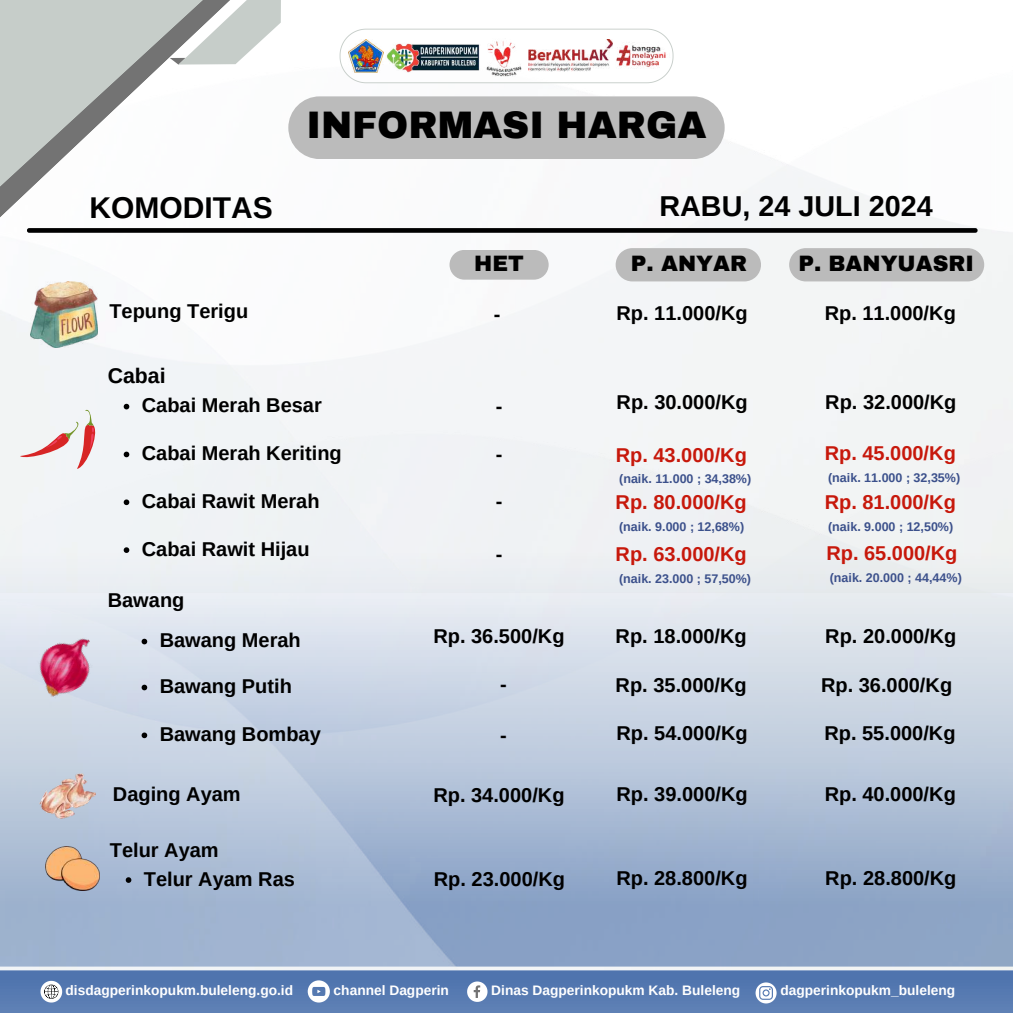
<style>
.page{position:relative;width:1013px;height:1013px;background:#fff}
.page>*{position:absolute;margin:0;border:0;box-sizing:border-box;transform-origin:0 0}
.t1{font:900 37.5px "Archivo";color:#000}
.t2{font:700 30px "Arimo";color:#000}
.t3{font:700 28.75px "Arimo";color:#000}
.t4{font:900 21.75px "Archivo";color:#000}
.t5{font:700 21.25px "Arimo";color:#000}
.t6{font:700 20px/29px "Arimo";color:#000}
.t7{font:700 20px "Arimo";color:#c7180b}
.t8{font:700 13.75px "Arimo";color:#fff}
.t9{font:700 12.5px "Arimo";color:#3b508b}
</style>
<div class="page">
<div style="left:0;top:549px;width:1012px;height:463px;background:#5579b1"></div>
<img style="left:0;top:28px;width:1012px;height:341px">
<svg style="left:467px;top:981px;width:20px;height:20px"></svg>
<svg style="left:40px;top:980px;width:22px;height:22px"></svg>
<svg style="left:308px;top:980px;width:22px;height:22px"></svg>
<svg style="left:755px;top:982px;width:21px;height:21px"></svg>
<hr style="left:0;top:966px;width:1012px;height:4px;background:#f1f4f6">
<img style="left:0;top:369px;width:1012px;height:598px">
<svg style="left:339px;top:29px;width:334px;height:54px"></svg>
<img style="left:349px;top:39px;width:34px;height:33px">
<img style="left:386px;top:42px;width:94px;height:30px">
<img style="left:528px;top:39px;width:82px;height:32px">
<img style="left:610px;top:39px;width:61px;height:35px">
<svg style="left:243px;top:0;width:38px;height:65px"></svg>
<svg style="left:0;top:0;width:243px;height:266px"></svg>
<svg style="left:0;top:0;width:224px;height:215px"></svg>
<svg style="left:27px;top:228px;width:950px;height:5px;background:#0f0f0f"></svg>
<div style="left:288px;top:96px;width:436px;height:63px;background:#bbb;border-radius:31px"></div>
<div style="left:615px;top:248px;width:146px;height:33px;background:#bbb"></div>
<div style="left:789px;top:248px;width:195px;height:33px;background:#bbb"></div>
<img style="left:31px;top:282px;width:67px;height:65px">
<svg style="left:20px;top:408px;width:75px;height:61px"></svg>
<img style="left:30px;top:629px;width:77px;height:72px">
<img style="left:40px;top:773px;width:55px;height:46px">
<img style="left:46px;top:846px;width:53px;height:44px">
<div style="left:449px;top:250px;width:99px;height:30px;background:#bbb;border-radius:15px"></div>
<img style="left:482px;top:38px;width:42px;height:40px">
<svg style="left:124px;top:404px;width:5px;height:5px"></svg>
<svg style="left:124px;top:451px;width:5px;height:6px"></svg>
<svg style="left:124px;top:499px;width:5px;height:6px"></svg>
<svg style="left:124px;top:547px;width:5px;height:6px"></svg>
<svg style="left:142px;top:638px;width:5px;height:6px"></svg>
<svg style="left:142px;top:684px;width:5px;height:6px"></svg>
<svg style="left:142px;top:732px;width:5px;height:6px"></svg>
<svg style="left:126px;top:877px;width:5px;height:5px"></svg>
<h1 class="t1" style="left:306px;top:105px;width:401px">INFORMASI HARGA</h1>
<h2 class="t2" style="left:89px;top:191px;width:185px">KOMODITAS</h2>
<h3 class="t3" style="left:659px;top:190px;width:275px">RABU, 24 JULI 2024</h3>
<p class="t4" style="left:631px;top:252px;width:118px">P. ANYAR</p>
<p class="t4" style="left:798px;top:252px;width:177px">P. BANYUASRI</p>
<p class="t6" style="left:616px;top:298px;width:133px">Rp. 11.000/Kg</p>
<p class="t4" style="left:474px;top:252px;width:51px">HET</p>
<p class="t6" style="left:109px;top:296px;width:140px">Tepung Terigu</p>
<p class="t6" style="left:824px;top:298px;width:133px">Rp. 11.000/Kg</p>
<p class="t6" style="left:494px;top:299px;width:8px">-</p>
<p class="t5" style="left:108px;top:364px;width:59px">Cabai</p>
<p class="t6" style="left:142px;top:391px;width:182px">Cabai Merah Besar</p>
<p class="t6" style="left:142px;top:438px;width:201px">Cabai Merah Keriting</p>
<p class="t6" style="left:142px;top:486px;width:179px">Cabai Rawit Merah</p>
<p class="t6" style="left:142px;top:534px;width:169px">Cabai Rawit Hijau</p>
<p class="t6" style="left:108px;top:585px;width:78px">Bawang</p>
<p class="t6" style="left:496px;top:391px;width:8px">-</p>
<p class="t6" style="left:496px;top:439px;width:8px">-</p>
<p class="t6" style="left:496px;top:487px;width:8px">-</p>
<p class="t6" style="left:496px;top:540px;width:8px">-</p>
<p class="t6" style="left:616px;top:388px;width:133px">Rp. 30.000/Kg</p>
<p class="t6" style="left:825px;top:387px;width:133px">Rp. 32.000/Kg</p>
<p class="t7" style="left:615px;top:443px;width:133px">Rp. 43.000/Kg</p>
<p class="t9" style="left:619px;top:472px;width:133px">(naik. 11.000 ; 34,38%)</p>
<p class="t7" style="left:615px;top:491px;width:133px">Rp. 80.000/Kg</p>
<p class="t9" style="left:619px;top:519px;width:127px">(naik. 9.000 ; 12,68%)</p>
<p class="t7" style="left:615px;top:543px;width:133px">Rp. 63.000/Kg</p>
<p class="t9" style="left:619px;top:571px;width:133px">(naik. 23.000 ; 57,50%)</p>
<p class="t7" style="left:824px;top:442px;width:133px">Rp. 45.000/Kg</p>
<p class="t9" style="left:828px;top:470px;width:133px">(naik. 11.000 ; 32,35%)</p>
<p class="t7" style="left:824px;top:491px;width:133px">Rp. 81.000/Kg</p>
<p class="t9" style="left:828px;top:519px;width:127px">(naik. 9.000 ; 12,50%)</p>
<p class="t7" style="left:826px;top:542px;width:133px">Rp. 65.000/Kg</p>
<p class="t9" style="left:829px;top:570px;width:133px">(naik. 20.000 ; 44,44%)</p>
<p class="t6" style="left:160px;top:625px;width:143px">Bawang Merah</p>
<p class="t6" style="left:615px;top:621px;width:133px">Rp. 18.000/Kg</p>
<p class="t6" style="left:160px;top:671px;width:134px">Bawang Putih</p>
<p class="t6" style="left:160px;top:719px;width:163px">Bawang Bombay</p>
<p class="t6" style="left:433px;top:621px;width:133px">Rp. 36.500/Kg</p>
<p class="t6" style="left:500px;top:669px;width:8px">-</p>
<p class="t6" style="left:615px;top:670px;width:133px">Rp. 35.000/Kg</p>
<p class="t6" style="left:616px;top:719px;width:133px">Rp. 54.000/Kg</p>
<p class="t6" style="left:500px;top:720px;width:8px">-</p>
<p class="t6" style="left:825px;top:621px;width:133px">Rp. 20.000/Kg</p>
<p class="t6" style="left:821px;top:671px;width:133px">Rp. 36.000/Kg</p>
<p class="t6" style="left:824px;top:718px;width:133px">Rp. 55.000/Kg</p>
<p class="t6" style="left:113px;top:779px;width:129px">Daging Ayam</p>
<p class="t6" style="left:616px;top:779px;width:133px">Rp. 39.000/Kg</p>
<p class="t6" style="left:144px;top:835px;width:153px;text-indent:-34px">Telur Ayam<br>Telur Ayam Ras</p>
<p class="t6" style="left:824px;top:779px;width:133px">Rp. 40.000/Kg</p>
<p class="t6" style="left:433px;top:780px;width:133px">Rp. 34.000/Kg</p>
<p class="t6" style="left:434px;top:864px;width:133px">Rp. 23.000/Kg</p>
<p class="t6" style="left:825px;top:863px;width:133px">Rp. 28.800/Kg</p>
<p class="t6" style="left:616px;top:863px;width:133px">Rp. 28.800/Kg</p>
<p class="t8" style="left:66px;top:983px;width:229px">disdagperinkopukm.buleleng.go.id</p>
<p class="t8" style="left:333px;top:982px;width:117px">channel Dagperin</p>
<p class="t8" style="left:491px;top:983px;width:250px">Dinas Dagperinkopukm Kab. Buleleng</p>
<p class="t8" style="left:780px;top:983px;width:176px">dagperinkopukm_buleleng</p>
</div>
